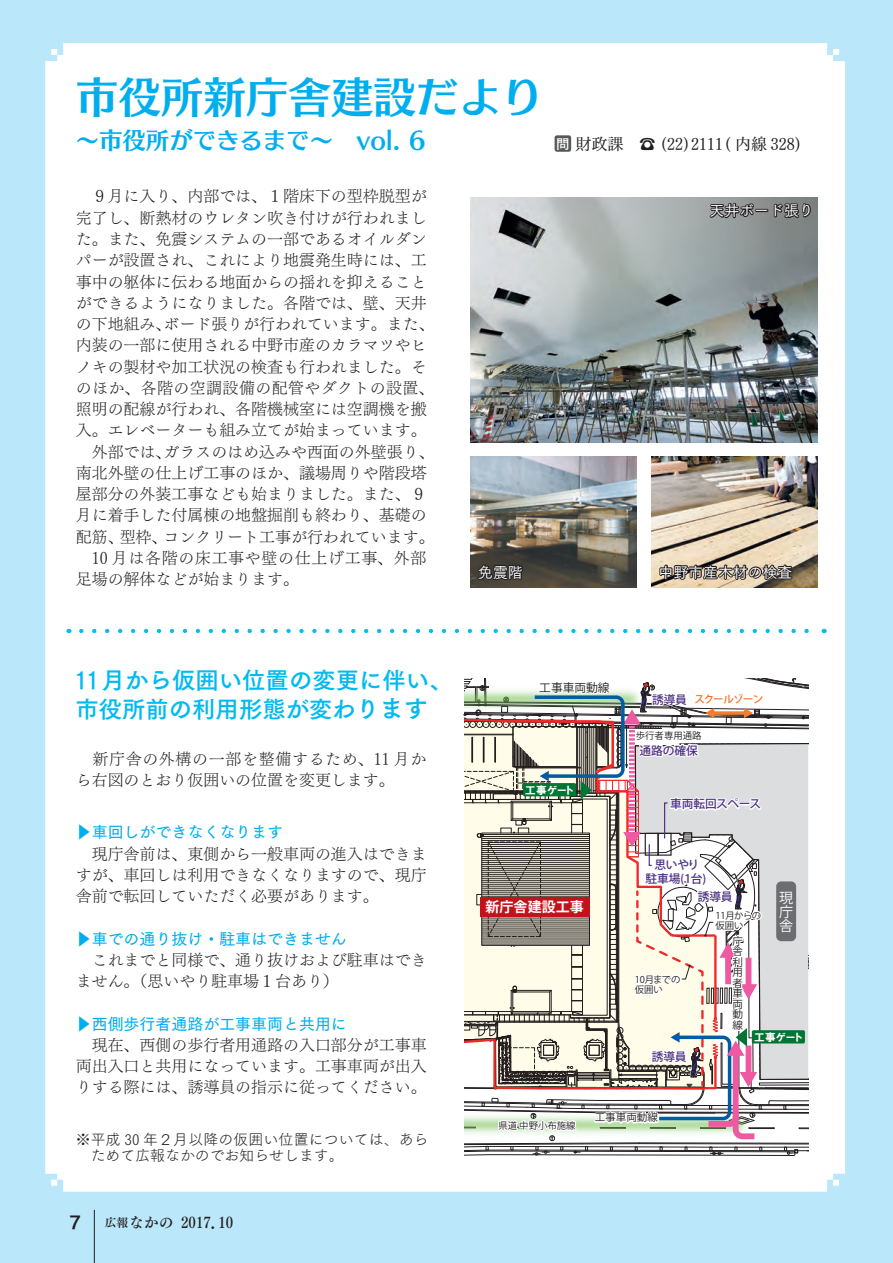
<style>
.page{position:relative;width:893px;height:1263px;background:#bae7fa}
.page>*{position:absolute;margin:0;border:0;box-sizing:border-box;transform-origin:0 0}
.t1{font:42.45px "Skip Std B";color:#00aeef}
.t2{font:23.4px/29.2px "Tsuku Go Pro B";color:#00baf1}
.t3{font:23.4px "Skip Std B";color:#00aeef}
.t4{font:18px "Tsuku Go Pro B";color:#231f20}
.t5{font:15.9px/21.3px "Tsuku Min Pro L";color:#231f20}
.t6{font:15.9px "Tsuku Go Pro D";color:#00aeef}
.t7{font:15.9px/21.3px "Tsuku Min Pro L";letter-spacing:.045em;color:#231f20}
.t8{font:15.9px "Tsuku Min Pro M";color:#231f20}
.t9{font:14.85px/15.9px "Tsuku Go Pro L";letter-spacing:.01em;color:#231f20}
.t10{font:14.85px "Tsuku Go Pro M";color:#fff}
.t11{font:14.85px "Tsuku Min Pro B";color:#231f20}
.t12{font:700 14.1px "Koz Go Pr 6 N";color:#fff}
.t13{font:14.1px/14.1px "Koz Go Pr 6 N";color:#fff;text-align:justify}
.t14{font:13.5px "Tsuku Go Pro B";color:#fff}
.t15{font:500 11.7px/14.1px "Koz Go Pr 6 N";letter-spacing:-.01em;color:#4b2f83;text-align:center}
.t16{font:11.7px "Koz Go Pr 6 N";color:#231f20}
.t17{font:11.7px "Tsuku Min Pro B";color:#231f20}
.t18{font:10.5px/10.5px "Koz Go Pr 6 N";color:#231f20;text-align:justify}
.t19{font:10.5px "HGP Soei Kakugothic UB";letter-spacing:.05em;color:#fff}
.t20{font:500 10.5px "Koz Go Pr 6 N";letter-spacing:-.08em;color:#f36e21}
.t21{font:10.05px/10.1px "Koz Go Pr 6 N";color:#231f20;text-align:justify}
.t22{font:9.3px/10.1px "Koz Go Pr 6 N";color:#231f20}
.s1{font-size:24.45px}
</style>
<div class="page">
<div style="left:45px;top:43px;width:800px;height:1149px;background:#fff"></div>
<hr style="left:94px;top:1210px;width:1px;height:53px;background:#231f20">
<img style="left:471px;top:197px;width:346px;height:245px">
<svg style="left:705px;top:202px;width:107px;height:83px;background:#818888"></svg>
<div style="left:555px;top:135px;width:16px;height:17px;background:#57585a;border-radius:2px"></div>
<img style="left:651px;top:456px;width:166px;height:131px">
<img style="left:471px;top:456px;width:166px;height:131px">
<svg style="left:658px;top:557px;width:139px;height:25px;background:#8d8070"></svg>
<svg style="left:474px;top:556px;width:50px;height:26px"></svg>
<img style="left:485px;top:1157px;width:310px;height:4px">
<svg style="left:464px;top:678px;width:344px;height:479px;background:#cdc6c1"></svg>
<svg style="left:81px;top:629px;width:736px;height:4px;background:#bbedfb"></svg>
<svg style="left:255px;top:922px;width:24px;height:30px"></svg>
<p class="t1" style="left:76px;top:65px;width:469px">市役所新庁舎建設だより</p>
<p class="t3" style="left:76px;top:123px;width:355px">～市役所ができるまで～　vol ６.</p>
<p class="t5" style="left:92px;top:184px;width:336px">９月に入り、内部では、１階床下の型枠脱型が</p>
<p class="t5" style="left:76px;top:205px;width:352px">完了し、断熱材のウレタン吹き付けが行われまし</p>
<p class="t5" style="left:76px;top:226px;width:352px">た。また、免震システムの一部であるオイルダン</p>
<p class="t5" style="left:76px;top:248px;width:352px">パーが設置され、これにより地震発生時には、工</p>
<p class="t5" style="left:76px;top:269px;width:352px">事中の躯体に伝わる地面からの揺れを抑えること</p>
<p class="t5" style="left:76px;top:290px;width:352px">ができるようになりました。各階では、壁、天井</p>
<p class="t5" style="left:164px;top:311px;width:273px">ボード張りが行われています。また、</p>
<p class="t5" style="left:76px;top:311px;width:360px">の下地組み、<br>内装の一部に使用される中野市産のカラマツやヒノキの製材や加工状況の検査も行われました。そのほか、各階の空調設備の配管やダクトの設置、照明の配線が行われ、各階機械室には空調機を搬入。エレベーターも組み立てが始まっています。</p>
<p class="t5" style="left:164px;top:439px;width:273px">ガラスのはめ込みや西面の外壁張り、</p>
<p class="t5" style="left:76px;top:439px;width:97px">　外部では、</p>
<p class="t5" style="left:76px;top:460px;width:352px">南北外壁の仕上げ工事のほか、議場周りや階段塔</p>
<p class="t5" style="left:76px;top:481px;width:352px">屋部分の外装工事なども始まりました。また、９</p>
<p class="t5" style="left:76px;top:503px;width:352px">月に着手した付属棟の地盤掘削も終わり、基礎の</p>
<p class="t5" style="left:164px;top:524px;width:273px">コンクリート工事が行われています。</p>
<p class="t5" style="left:76px;top:524px;width:49px">配筋、</p>
<p class="t7" style="left:76px;top:545px;width:352px">　10 月は各階の床工事や壁の仕上げ工事、外部足場の解体などが始まります。</p>
<p class="t5" style="left:120px;top:524px;width:49px">型枠、</p>
<p class="t10" style="left:478px;top:560px;width:46px">免震階</p>
<p class="t14" style="left:556px;top:132px;width:14px">問</p>
<p class="t8" style="left:576px;top:129px;width:229px">財政課　☎ （２２）２１１１（内線３２８）</p>
<p class="t10" style="left:710px;top:198px;width:106px">天井ボード張り</p>
<p class="t10" style="left:658px;top:560px;width:135px">中野市産木材の検査</p>
<p class="t2" style="left:75px;top:662px;width:379px">11月から仮囲い位置の変更に伴い、市役所前の利用形態が変わり<span class="s1">ます</span></p>
<p class="t5" style="left:76px;top:746px;width:352px">　新庁舎の外構の一部を整備するため、11 月から右図のとおり仮囲いの位置を変更します。</p>
<p class="t6" style="left:76px;top:819px;width:209px">▶車回しができなくなります</p>
<p class="t5" style="left:76px;top:841px;width:352px;text-align:justify">　現庁舎前は、東側から一般車両の進入はできますが、車回しは利用できなくなりますので、現庁舎前で転回していただく必要があります。</p>
<p class="t6" style="left:76px;top:925px;width:273px">▶車での通り抜け・駐車はできません</p>
<p class="t5" style="left:76px;top:947px;width:352px">　これまでと同様で、通り抜けおよび駐車はできません。（思いやり駐車場１台あり(</p>
<p class="t6" style="left:76px;top:1010px;width:273px">▶西側歩行者通路が工事車両と共用に</p>
<p class="t5" style="left:76px;top:1032px;width:352px;text-align:justify">　現在、西側の歩行者用通路の入口部分が工事車両出入口と共用になっています。工事車両が出入りする際には、誘導員の指示に従ってください。</p>
<p class="t21" style="left:312px;top:852px;width:7px;rotate:31deg">都市計画街路</p>
<p class="t22" style="left:401px;top:1052px;width:30px">仮囲い</p>
<p class="t9" style="left:91px;top:1130px;width:340px;text-indent:-15px">※平成 30 年２月以降の仮囲い位置については、あらためて広報なかのでお知らせします。</p>
<p class="t4" style="left:66px;top:1207px;width:20px">７</p>
<p class="t17" style="left:105px;top:1213px;width:25px">広報</p>
<p class="t11" style="left:129px;top:1211px;width:46px">なかの</p>
<p class="t11" style="left:181px;top:1211px;width:54px">２０１７．１０</p>
<p class="t16" style="left:539px;top:681px;width:72px">工事車両動線</p>
<p class="t19" style="left:525px;top:784px;width:50px">工事ゲート</p>
<p class="t12" style="left:486px;top:899px;width:100px">新庁舎建設工事</p>
<p class="t15" style="left:652px;top:692px;width:36px">誘導員</p>
<p class="t20" style="left:694px;top:693px;width:70px">スクールゾーン</p>
<p class="t22" style="left:636px;top:730px;width:67px">歩行者専用通路</p>
<p class="t15" style="left:639px;top:744px;width:60px">通路の確保</p>
<p class="t15" style="left:670px;top:797px;width:92px">車両転回スペース</p>
<p class="t15" style="left:645px;top:858px;width:62px">思いやり<br>駐車場 台1 ( (</p>
<p class="t15" style="left:698px;top:889px;width:36px">誘導員</p>
<p class="t22" style="left:635px;top:975px;width:47px">10月までの仮囲い</p>
<p class="t22" style="left:715px;top:911px;width:47px">11月からの</p>
<p class="t22" style="left:715px;top:921px;width:30px">仮囲い</p>
<p class="t18" style="left:732px;top:936px;width:12px">庁舎利用者車両動線</p>
<p class="t13" style="left:779px;top:891px;width:15px">現庁舎</p>
<p class="t15" style="left:652px;top:1049px;width:36px">誘導員</p>
<p class="t19" style="left:754px;top:1032px;width:50px">工事ゲート</p>
<p class="t22" style="left:498px;top:1121px;width:79px">県道中野小布施線</p>
<p class="t18" style="left:595px;top:1112px;width:65px">工事車両動線</p>
</div>
